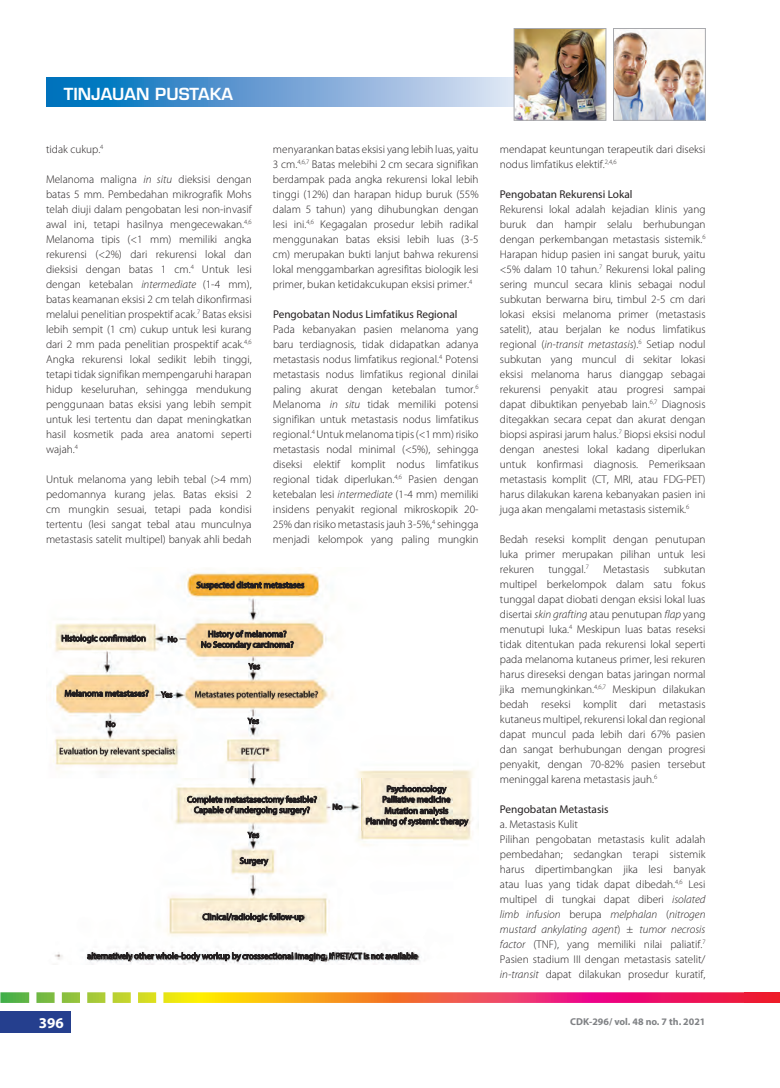
<style>
.page{position:relative;width:780px;height:1088px;background:#fff}
.page>*{position:absolute;margin:0;border:0;box-sizing:border-box;transform-origin:0 0}
.t1{font:600 16.25px "Eurostile LT Std";color:#fff}
.t2{font:700 15px "Myriad Pro";color:#fff}
.t3{font:300 11.25px/15px "Myriad Pro";color:#231f20;text-align:justify}
.t4{font:11.25px "Myriad Pro";color:#231f20}
.t5{font:700 10px "Myriad Pro";color:#808285}
.s1{font-style:italic}
</style>
<div class="page">
<svg style="left:46px;top:78px;width:468px;height:29px;background:#6aa3d5"></svg>
<img style="left:615px;top:32px;width:88px;height:86px">
<div style="left:613px;top:28px;width:92px;height:92px;border:1px solid #a8a9ad"></div>
<img style="left:516px;top:30px;width:88px;height:88px">
<div style="left:514px;top:28px;width:92px;height:92px;border:1px solid #a8a9ad"></div>
<div style="left:0;top:1012px;width:71px;height:21px;background:#253f8e"></div>
<svg style="left:0;top:992px;width:780px;height:11px;background:#e57c4f"></svg>
<img style="left:53px;top:568px;width:420px;height:396px">
<svg style="left:196px;top:581px;width:108px;height:9px"></svg>
<svg style="left:60px;top:748px;width:115px;height:8px"></svg>
<svg style="left:168px;top:636px;width:9px;height:6px"></svg>
<svg style="left:332px;top:803px;width:10px;height:7px"></svg>
<svg style="left:106px;top:721px;width:9px;height:6px"></svg>
<svg style="left:239px;top:857px;width:29px;height:9px"></svg>
<svg style="left:202px;top:913px;width:102px;height:10px"></svg>
<svg style="left:242px;top:748px;width:27px;height:7px"></svg>
<svg style="left:195px;top:691px;width:123px;height:8px"></svg>
<svg style="left:65px;top:688px;width:84px;height:10px"></svg>
<svg style="left:62px;top:634px;width:84px;height:9px"></svg>
<svg style="left:201px;top:630px;width:93px;height:20px;background:#968264"></svg>
<svg style="left:187px;top:796px;width:130px;height:19px;background:#8c857a"></svg>
<svg style="left:366px;top:785px;width:102px;height:41px;background:#aba394"></svg>
<svg style="left:87px;top:952px;width:330px;height:10px"></svg>
<svg style="left:161px;top:691px;width:11px;height:7px"></svg>
<svg style="left:247px;top:718px;width:12px;height:6px"></svg>
<svg style="left:247px;top:832px;width:12px;height:6px"></svg>
<svg style="left:248px;top:663px;width:12px;height:6px"></svg>
<h1 class="t1" style="left:64px;top:84px;width:170px">TINJAUAN PUSTAKA</h1>
<p class="t3" style="left:46px;top:142px;width:59px">tidak cukup.<sup>4</sup></p>
<p class="t3" style="left:46px;top:172px;width:207px">Melanoma maligna <span class="s1">in situ</span> dieksisi dengan batas 5 mm. Pembedahan mikrografik Mohs telah diuji dalam pengobatan lesi non-invasif awal ini, tetapi hasilnya mengecewakan.<sup>4,6<br></sup>Melanoma tipis (&lt;1 mm) memiliki angka rekurensi (&lt;2%) dari rekurensi lokal dan dieksisi dengan batas 1 cm.<sup>4</sup> Untuk lesi dengan ketebalan <span class="s1">intermediate</span> (1-4 mm), batas keamanan eksisi 2 cm telah dikonfirmasi melalui penelitian prospektif acak.<sup>7</sup> Batas eksisi lebih sempit (1 cm) cukup untuk lesi kurang dari 2 mm pada penelitian prospektif acak.<sup>4,6<br></sup>Angka rekurensi lokal sedikit lebih tinggi, tetapi tidak signifikan mempengaruhi harapan hidup keseluruhan, sehingga mendukung penggunaan batas eksisi yang lebih sempit untuk lesi tertentu dan dapat meningkatkan hasil kosmetik pada area anatomi seperti wajah.<sup>4</sup></p>
<p class="t3" style="left:46px;top:472px;width:207px">Untuk melanoma yang lebih tebal (&gt;4 mm) pedomannya kurang jelas. Batas eksisi 2 cm mungkin sesuai, tetapi pada kondisi tertentu (lesi sangat tebal atau munculnya metastasis satelit multipel) banyak ahli bedah</p>
<p class="t3" style="left:273px;top:142px;width:207px">menyarankan batas eksisi yang lebih luas, yaitu 3 cm.<sup>4,6,7</sup> Batas melebihi 2 cm secara signifikan berdampak pada angka rekurensi lokal lebih tinggi (12%) dan harapan hidup buruk (55% dalam 5 tahun) yang dihubungkan dengan lesi ini.<sup>4,6</sup> Kegagalan prosedur lebih radikal menggunakan batas eksisi lebih luas (3-5 cm) merupakan bukti lanjut bahwa rekurensi lokal menggambarkan agresifitas biologik lesi primer, bukan ketidakcukupan eksisi primer.<sup>4</sup></p>
<p class="t4" style="left:273px;top:307px;width:186px">Pengobatan Nodus Limfatikus Regional</p>
<p class="t3" style="left:273px;top:322px;width:207px">Pada kebanyakan pasien melanoma yang baru terdiagnosis, tidak didapatkan adanya metastasis nodus limfatikus regional.<sup>4</sup> Potensi metastasis nodus limfatikus regional dinilai paling akurat dengan ketebalan tumor.<sup>6<br></sup>Melanoma <span class="s1">in situ</span> tidak memiliki potensi signifikan untuk metastasis nodus limfatikus regional.<sup>4</sup> Untuk melanoma tipis (&lt;1 mm) risiko metastasis nodal minimal (&lt;5%), sehingga diseksi elektif komplit nodus limfatikus regional tidak diperlukan.<sup>4,6</sup> Pasien dengan ketebalan lesi <span class="s1">intermediate</span> (1-4 mm) memiliki insidens penyakit regional mikroskopik 20- 25% dan risiko metastasis jauh 3-5%,<sup>4</sup> sehingga menjadi kelompok yang paling mungkin</p>
<p class="t3" style="left:500px;top:142px;width:207px">mendapat keuntungan terapeutik dari diseksi nodus limfatikus elektif.<sup>2,4,6</sup></p>
<p class="t4" style="left:500px;top:187px;width:134px">Pengobatan Rekurensi Lokal</p>
<p class="t3" style="left:500px;top:202px;width:207px">Rekurensi lokal adalah kejadian klinis yang buruk dan hampir selalu berhubungan dengan perkembangan metastasis sistemik.<sup>6<br></sup>Harapan hidup pasien ini sangat buruk, yaitu &lt;5% dalam 10 tahun.<sup>7</sup> Rekurensi lokal paling sering muncul secara klinis sebagai nodul subkutan berwarna biru, timbul 2-5 cm dari lokasi eksisi melanoma primer (metastasis satelit), atau berjalan ke nodus limfatikus regional (<span class="s1">in-transit metastasis</span>).<sup>6</sup> Setiap nodul subkutan yang muncul di sekitar lokasi eksisi melanoma harus dianggap sebagai rekurensi penyakit atau progresi sampai dapat dibuktikan penyebab lain.<sup>6,7</sup> Diagnosis ditegakkan secara cepat dan akurat dengan biopsi aspirasi jarum halus.<sup>7</sup> Biopsi eksisi nodul dengan anestesi lokal kadang diperlukan untuk konfirmasi diagnosis. Pemeriksaan metastasis komplit (CT, MRI, atau FDG-PET) harus dilakukan karena kebanyakan pasien ini juga akan mengalami metastasis sistemik.<sup>6</sup></p>
<p class="t3" style="left:500px;top:532px;width:207px">Bedah reseksi komplit dengan penutupan luka primer merupakan pilihan untuk lesi rekuren</p>
<p class="t3" style="left:548px;top:562px;width:42px">tunggal.<sup>7</sup></p>
<p class="t3" style="left:603px;top:562px;width:48px">Metastasis</p>
<p class="t3" style="left:500px;top:562px;width:207px;text-indent:164px">subkutan multipel berkelompok dalam satu fokus tunggal dapat diobati dengan eksisi lokal luas disertai <span class="s1">skin grafting</span> atau penutupan <span class="s1">flap</span> yang menutupi luka.<sup>4</sup> Meskipun luas batas reseksi tidak ditentukan pada rekurensi lokal seperti pada melanoma kutaneus primer, lesi rekuren harus direseksi dengan batas jaringan normal jika memungkinkan.<sup>4,6,7</sup> Meskipun dilakukan bedah reseksi komplit dari metastasis kutaneus multipel, rekurensi lokal dan regional dapat muncul pada lebih dari 67% pasien dan sangat berhubungan dengan progresi penyakit, dengan 70-82% pasien tersebut meninggal karena metastasis jauh.<sup>6</sup></p>
<p class="t4" style="left:500px;top:802px;width:110px">Pengobatan Metastasis</p>
<p class="t3" style="left:500px;top:817px;width:207px;text-align:left">a. Metastasis Kulit<br>Pilihan pengobatan metastasis kulit adalah pembedahan; sedangkan terapi sistemik harus dipertimbangkan jika lesi banyak atau luas yang tidak dapat dibedah.<sup>4,6</sup> Lesi multipel di tungkai dapat diberi <span class="s1">isolated limb infusion</span> berupa <span class="s1">melphalan</span> (<span class="s1">nitrogen mustard ankylating agent</span>) ± <span class="s1">tumor necrosis factor</span> (TNF), yang memiliki nilai paliatif.<sup>7<br></sup>Pasien stadium III dengan metastasis satelit/ <span class="s1">in-transit</span> dapat dilakukan prosedur kuratif,</p>
<h2 class="t2" style="left:39px;top:1013px;width:26px">396</h2>
<p class="t5" style="left:570px;top:1015px;width:137px">CDK-296/ vol. 48 no. 7 th. 2021</p>
</div>
